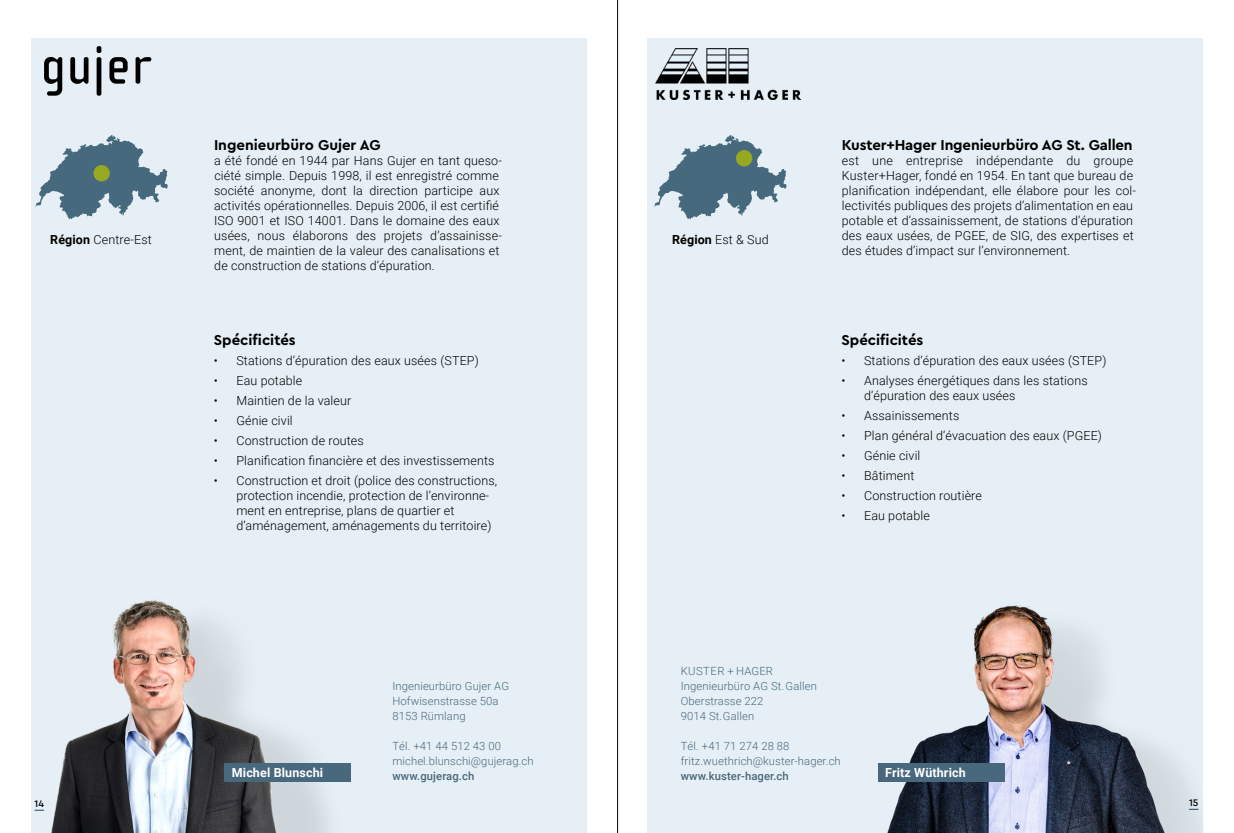
<style>
.page{position:relative;width:1234px;height:833px;background:#fff}
.page>*{position:absolute;margin:0;border:0;box-sizing:border-box;transform-origin:0 0}
.t1{font:700 15px "Cera PRO";letter-spacing:-.01em;color:#000}
.t2{font:300 12.5px/15px "Roboto";letter-spacing:.01em;color:#000}
.t3{font:700 12.5px "Roboto";letter-spacing:.01em;color:#fff}
.t4{font:300 11.25px/15px "Roboto";letter-spacing:.01em;color:#48687d}
.t5{font:500 11.25px "Roboto";letter-spacing:.01em;color:#48687d}
.t6{font:500 10px "Cera Pro";color:#000}
.s1{font-weight:700}
</style>
<div class="page">
<div style="left:31px;top:38px;width:555px;height:795px;background:#e6eff5"></div>
<div style="left:647px;top:38px;width:556px;height:795px;background:#e6eff5"></div>
<img style="left:34px;top:600px;width:294px;height:233px">
<img style="left:887px;top:605px;width:313px;height:228px">
<div style="left:224px;top:763px;width:127px;height:19px;background:#48687d"></div>
<div style="left:877px;top:763px;width:127px;height:19px;background:#48687d"></div>
<svg style="left:35px;top:135px;width:133px;height:84px"></svg>
<div style="left:93px;top:165px;width:17px;height:16px;background:#97a822;border-radius:50%"></div>
<svg style="left:654px;top:135px;width:132px;height:84px"></svg>
<div style="left:735px;top:150px;width:17px;height:16px;background:#97a822;border-radius:50%"></div>
<svg style="left:1188px;top:808px;width:10px;height:2px"></svg>
<svg style="left:35px;top:809px;width:9px;height:2px"></svg>
<img style="left:655px;top:48px;width:145px;height:51px">
<svg style="left:97px;top:46px;width:4px;height:7px"></svg>
<hr style="left:97px;top:57px;width:4px;height:39px;background:#000;border-radius:2px">
<svg style="left:44px;top:57px;width:18px;height:39px"></svg>
<svg style="left:70px;top:57px;width:18px;height:27px"></svg>
<svg style="left:109px;top:57px;width:19px;height:27px"></svg>
<svg style="left:135px;top:57px;width:16px;height:27px"></svg>
<hr style="left:617px;top:0;width:1px;height:833px;background:#000">
<p class="t1" style="left:214px;top:135px;width:168px">Ingenieurbüro Gujer AG</p>
<p class="t2" style="left:214px;top:153px;width:289px">a été fondé en 1944 par Hans Gujer en tant queso&shy;ciété simple. Depuis 1998, il est enregistré comme société anonyme, dont la direction participe aux activités opérationnelles. Depuis 2006, il est certifié ISO 9001 et ISO 14001. Dans le domaine des eaux usées, nous élaborons des projets d’assainisse&shy;ment, de maintien de la valeur des canalisations et de construction de stations d’épuration.</p>
<p class="t2" style="left:50px;top:231px;width:103px"><span class="s1">Région</span> Centre-Est</p>
<p class="t2" style="left:672px;top:231px;width:98px"><span class="s1">Région</span> Est &amp; Sud</p>
<p class="t1" style="left:214px;top:330px;width:83px">Spécificités</p>
<p class="t2" style="left:214px;top:353px;width:266px">• Stations d’épuration des eaux usées (STEP)</p>
<p class="t2" style="left:214px;top:373px;width:90px">• Eau potable</p>
<p class="t2" style="left:214px;top:393px;width:139px">• Maintien de la valeur</p>
<p class="t2" style="left:214px;top:413px;width:80px">• Génie civil</p>
<p class="t2" style="left:214px;top:433px;width:151px">• Construction de routes</p>
<p class="t2" style="left:214px;top:453px;width:282px">• Planification financière et des investissements</p>
<p class="t2" style="left:236px;top:473px;width:262px;text-indent:-22px">• Construction et droit (police des constructions, protection incendie, protection de l’environne&shy;ment en entreprise, plans de quartier et d’aménagement, aménagements du territoire)</p>
<p class="t1" style="left:841px;top:135px;width:292px">Kuster+Hager Ingenieurbüro AG St. Gallen</p>
<p class="t2" style="left:841px;top:153px;width:296px">est une entreprise indépendante du groupe Kuster+Hager, fondé en 1954. En tant que bureau de planification indépendant, elle élabore pour les col&shy;lectivités publiques des projets d’alimentation en eau potable et d’assainissement, de stations d’épuration des eaux usées, de PGEE, de SIG, des expertises et des études d’impact sur l’environnement.</p>
<p class="t1" style="left:841px;top:330px;width:83px">Spécificités</p>
<p class="t2" style="left:841px;top:353px;width:266px">• Stations d’épuration des eaux usées (STEP)</p>
<p class="t2" style="left:863px;top:373px;width:225px;text-indent:-22px">• Analyses énergétiques dans les stations d’épuration des eaux usées</p>
<p class="t2" style="left:841px;top:408px;width:119px">• Assainissements</p>
<p class="t2" style="left:841px;top:428px;width:262px">• Plan général d‘évacuation des eaux (PGEE)</p>
<p class="t2" style="left:841px;top:448px;width:80px">• Génie civil</p>
<p class="t2" style="left:841px;top:468px;width:74px">• Bâtiment</p>
<p class="t2" style="left:841px;top:488px;width:142px">• Construction routière</p>
<p class="t2" style="left:841px;top:508px;width:90px">• Eau potable</p>
<p class="t4" style="left:392px;top:678px;width:118px">Ingenieurbüro Gujer AG<br>Hofwisenstrasse 50a<br>8153 Rümlang</p>
<p class="t4" style="left:392px;top:738px;width:143px">Tél. +41 44 512 43 00 michel.blunschi@gujerag.ch</p>
<p class="t3" style="left:232px;top:763px;width:93px">Michel Blunschi</p>
<p class="t5" style="left:392px;top:768px;width:84px">www.gujerag.ch</p>
<p class="t4" style="left:680px;top:663px;width:138px">KUSTER + HAGER<br>Ingenieurbüro AG St. Gallen<br>Oberstrasse 222<br>9014 St. Gallen</p>
<p class="t4" style="left:680px;top:738px;width:161px">Tél. +41 71 274 28 88 fritz.wuethrich@kuster-hager.ch</p>
<p class="t5" style="left:680px;top:768px;width:109px">www.kuster-hager.ch</p>
<p class="t3" style="left:885px;top:763px;width:82px">Fritz Wüthrich</p>
<p class="t6" style="left:35px;top:796px;width:11px">14</p>
<p class="t6" style="left:1188px;top:795px;width:11px">15</p>
</div>
